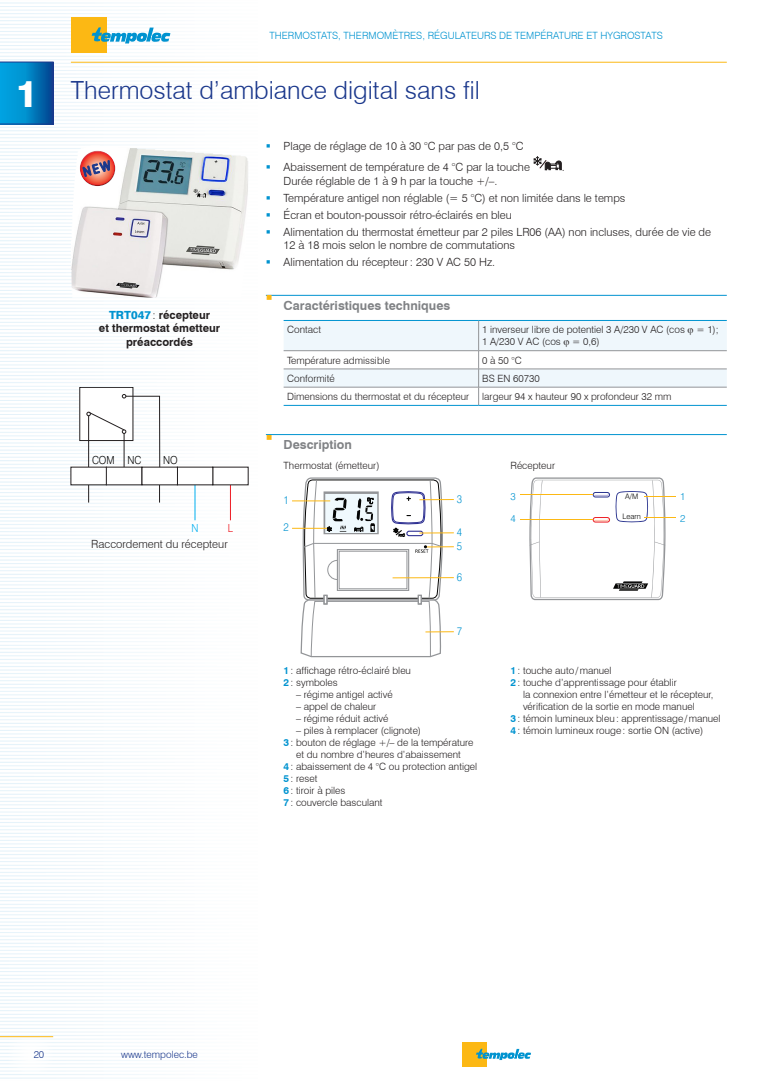
<style>
.page{position:relative;width:780px;height:1081px;background:#fff}
.page>*{position:absolute;margin:0;border:0;box-sizing:border-box;transform-origin:0 0}
.num_chap{font:800 37.5px "Swiss 721 BT";color:#fff}
.titre1{font:300 25px "Swiss 721 BT";color:#1b388c}
.t1{font:700 12.5px "Swiss 721 BT";color:#808285}
.t2{font:300 11.25px/13.5px "Swiss 721 BT";color:#231f20}
.t3{font:700 11.25px/13.5px "Swiss 721 BT";color:#231f20;text-align:center}
.t4{font:300 11.12px "Swiss 721 BT";color:#000;scale:.9 1}
.t5{font:300 11.12px/13.9px "Swiss 721 BT";color:#0093d0;scale:.9 1}
.t6{font:300 11.12px "Swiss 721 BT";color:#00aeef;scale:.9 1}
.t7{font:300 11.12px "Swiss 721 BT";color:#ed1c24;scale:.9 1}
.tableau{font:300 10px/12px "Swiss 721 BT";color:#231f20}
.ref{font:300 10px "Swiss 721 BT";color:#0093d0}
.t8{font:300 10px "Swiss 721 BT";color:#1b388c}
.t9{font:300 7.62px "Swiss 721 BT";color:#050504}
.s1{font-weight:800;color:#0093d0}
.s2{font-weight:300}
.s3{font-weight:700;color:#0093d0}
</style>
<div class="page">
<img style="left:0;top:2px;width:727px;height:1077px">
<hr style="left:0;top:1036px;width:53px;height:1px;background:#fcb814">
<div style="left:71px;top:18px;width:36px;height:35px;background:#fcb814"></div>
<svg style="left:92px;top:27px;width:78px;height:16px"></svg>
<hr style="left:71px;top:62px;width:655px;height:1px;background:#fcb814">
<svg style="left:0;top:62px;width:53px;height:62px;background:#017fc1"></svg>
<div style="left:461px;top:1042px;width:25px;height:25px;background:#fcb814"></div>
<svg style="left:476px;top:1049px;width:55px;height:11px"></svg>
<img style="left:71px;top:145px;width:177px;height:153px">
<hr style="left:230px;top:485px;width:1px;height:35px;background:#ed1c24">
<hr style="left:195px;top:485px;width:1px;height:35px;background:#00aeef">
<div style="left:71px;top:467px;width:35px;height:18px;background:#fff"></div>
<svg style="left:79px;top:387px;width:169px;height:116px"></svg>
<hr style="left:266px;top:295px;width:460px;height:1px;background:#0093d0">
<hr style="left:266px;top:434px;width:460px;height:1px;background:#0093d0">
<svg style="left:533px;top:156px;width:28px;height:14px"></svg>
<hr style="left:283px;top:405px;width:195px;height:1px;background:#0093d0">
<hr style="left:478px;top:405px;width:248px;height:1px;background:#0093d0">
<hr style="left:292px;top:500px;width:38px;height:1px;background:#fcb814">
<hr style="left:292px;top:528px;width:35px;height:1px;background:#fcb814">
<svg style="left:300px;top:477px;width:154px;height:180px"></svg>
<hr style="left:392px;top:577px;width:62px;height:1px;background:#fcb814">
<svg style="left:529px;top:477px;width:136px;height:123px"></svg>
<hr style="left:520px;top:494px;width:73px;height:1px;background:#fcb814">
<hr style="left:520px;top:519px;width:73px;height:1px;background:#fcb814">
<hr style="left:644px;top:517px;width:31px;height:1px;background:#fcb814">
<hr style="left:644px;top:496px;width:31px;height:1px;background:#fcb814">
<div style="left:80px;top:150px;width:35px;height:27px;background:#fff;opacity:.75"></div>
<div style="left:80px;top:156px;width:36px;height:31px;background:#231f20;opacity:.75"></div>
<svg style="left:267px;top:165px;width:3px;height:4px"></svg>
<svg style="left:267px;top:260px;width:3px;height:4px"></svg>
<svg style="left:267px;top:295px;width:5px;height:5px"></svg>
<svg style="left:283px;top:320px;width:443px;height:85px"></svg>
<svg style="left:267px;top:434px;width:5px;height:5px"></svg>
<p class="num_chap" style="left:16px;top:71px;width:24px">1</p>
<p class="ref" style="left:269px;top:30px;width:395px">THERMOSTATS, THERMOMÈTRES, RÉGULATEURS DE TEMPÉRATURE ET HYGROSTATS</p>
<p class="titre1" style="left:71px;top:75px;width:410px">Thermostat d’ambiance digital sans fil</p>
<p class="t2" style="left:283px;top:139px;width:241px">Plage de réglage de 10 à 30 °C par pas de 0,5 °C</p>
<p class="t2" style="left:283px;top:160px;width:248px">Abaissement de température de 4 °C par la touche</p>
<p class="t2" style="left:561px;top:160px;width:4px">.</p>
<p class="t2" style="left:283px;top:174px;width:215px">Durée réglable de 1 à 9 h par la touche +/–.</p>
<p class="t2" style="left:283px;top:191px;width:343px">Température antigel non réglable (= 5 °C) et non limitée dans le temps</p>
<p class="t2" style="left:283px;top:208px;width:230px">Écran et bouton-poussoir rétro-éclairés en bleu</p>
<p class="t2" style="left:283px;top:225px;width:429px">Alimentation du thermostat émetteur par 2 piles LR06 (AA) non incluses, durée de vie de<br>12 à 18 mois selon le nombre de commutations</p>
<p class="t2" style="left:283px;top:255px;width:213px">Alimentation du récepteur: 230 V AC 50 Hz.</p>
<p class="t1" style="left:283px;top:296px;width:168px">Caractéristiques techniques</p>
<p class="tableau" style="left:287px;top:324px;width:35px">Contact</p>
<p class="tableau" style="left:482px;top:324px;width:238px">1 inverseur libre de potentiel 3 A/230 V AC (cos = 1);<br>1 A/230 V AC (cos = 0,6)</p>
<p class="tableau" style="left:287px;top:354px;width:104px">Température admissible</p>
<p class="tableau" style="left:482px;top:354px;width:41px">0 à 50 °C</p>
<p class="tableau" style="left:287px;top:372px;width:49px">Conformité</p>
<p class="tableau" style="left:482px;top:372px;width:59px">BS EN 60730</p>
<p class="tableau" style="left:287px;top:390px;width:183px">Dimensions du thermostat et du récepteur</p>
<p class="tableau" style="left:482px;top:390px;width:191px">largeur 94 x hauteur 90 x profondeur 32 mm</p>
<p class="t1" style="left:283px;top:436px;width:70px">Description</p>
<p class="tableau" style="left:283px;top:459px;width:97px">Thermostat (émetteur)</p>
<p class="tableau" style="left:510px;top:459px;width:46px">Récepteur</p>
<p class="t5" style="left:283px;top:493px;width:7px">1</p>
<p class="t5" style="left:457px;top:492px;width:7px">3</p>
<p class="t5" style="left:283px;top:520px;width:7px">2</p>
<p class="t5" style="left:457px;top:525px;width:7px">4<br>5</p>
<p class="t3" style="left:99px;top:307px;width:123px"><span class="s1">TRT047</span><span class="s2">:</span> récepteur<br>et thermostat émetteur préaccordés</p>
<p class="t4" style="left:92px;top:453px;width:57px">COM NC</p>
<p class="t4" style="left:163px;top:453px;width:18px">NO</p>
<p class="ref" style="left:510px;top:490px;width:7px">3</p>
<p class="t9" style="left:625px;top:492px;width:15px">A/M</p>
<p class="ref" style="left:680px;top:490px;width:7px">1</p>
<p class="ref" style="left:510px;top:512px;width:7px">4</p>
<p class="ref" style="left:680px;top:512px;width:7px">2</p>
<p class="t9" style="left:622px;top:512px;width:20px">Learn</p>
<p class="t6" style="left:191px;top:521px;width:9px">N</p>
<p class="t7" style="left:228px;top:521px;width:7px">L</p>
<p class="t2" style="left:91px;top:537px;width:138px">Raccordement du récepteur</p>
<p class="t5" style="left:457px;top:570px;width:7px">6</p>
<p class="t5" style="left:457px;top:624px;width:7px">7</p>
<p class="tableau" style="left:283px;top:664px;width:129px"><span class="s3">1</span>: affichage rétro-éclairé bleu</p>
<p class="tableau" style="left:283px;top:676px;width:55px"><span class="s3">2</span>: symboles</p>
<p class="tableau" style="left:296px;top:688px;width:98px">– régime antigel activé</p>
<p class="tableau" style="left:296px;top:700px;width:82px">– appel de chaleur</p>
<p class="tableau" style="left:296px;top:712px;width:94px">– régime réduit activé</p>
<p class="tableau" style="left:296px;top:724px;width:126px">– piles à remplacer (clignote)</p>
<p class="tableau" style="left:283px;top:736px;width:191px;text-align:center"><span class="s3">3</span>: bouton de réglage +/– de la température et du nombre d’heures d’abaissement</p>
<p class="tableau" style="left:283px;top:760px;width:195px"><span class="s3">4</span>: abaissement de 4 °C ou protection antigel</p>
<p class="tableau" style="left:283px;top:772px;width:35px"><span class="s3">5</span>: reset</p>
<p class="tableau" style="left:283px;top:784px;width:63px"><span class="s3">6</span>: tiroir à piles</p>
<p class="tableau" style="left:283px;top:796px;width:100px"><span class="s3">7</span>: couvercle basculant</p>
<p class="tableau" style="left:510px;top:664px;width:103px"><span class="s3">1</span>: touche auto/manuel</p>
<p class="tableau" style="left:523px;top:676px;width:192px;text-indent:-12px"><span class="s3">2</span>: touche d’apprentissage pour établir<br>la connexion entre l’émetteur et le récepteur, vérification de la sortie en mode manuel</p>
<p class="tableau" style="left:510px;top:712px;width:211px"><span class="s3">3</span>: témoin lumineux bleu: apprentissage/manuel</p>
<p class="tableau" style="left:510px;top:724px;width:194px"><span class="s3">4</span>: témoin lumineux rouge: sortie ON (active)</p>
<p class="t8" style="left:34px;top:1048px;width:12px">20</p>
<p class="t8" style="left:121px;top:1048px;width:78px">www.tempolec.be</p>
</div>
